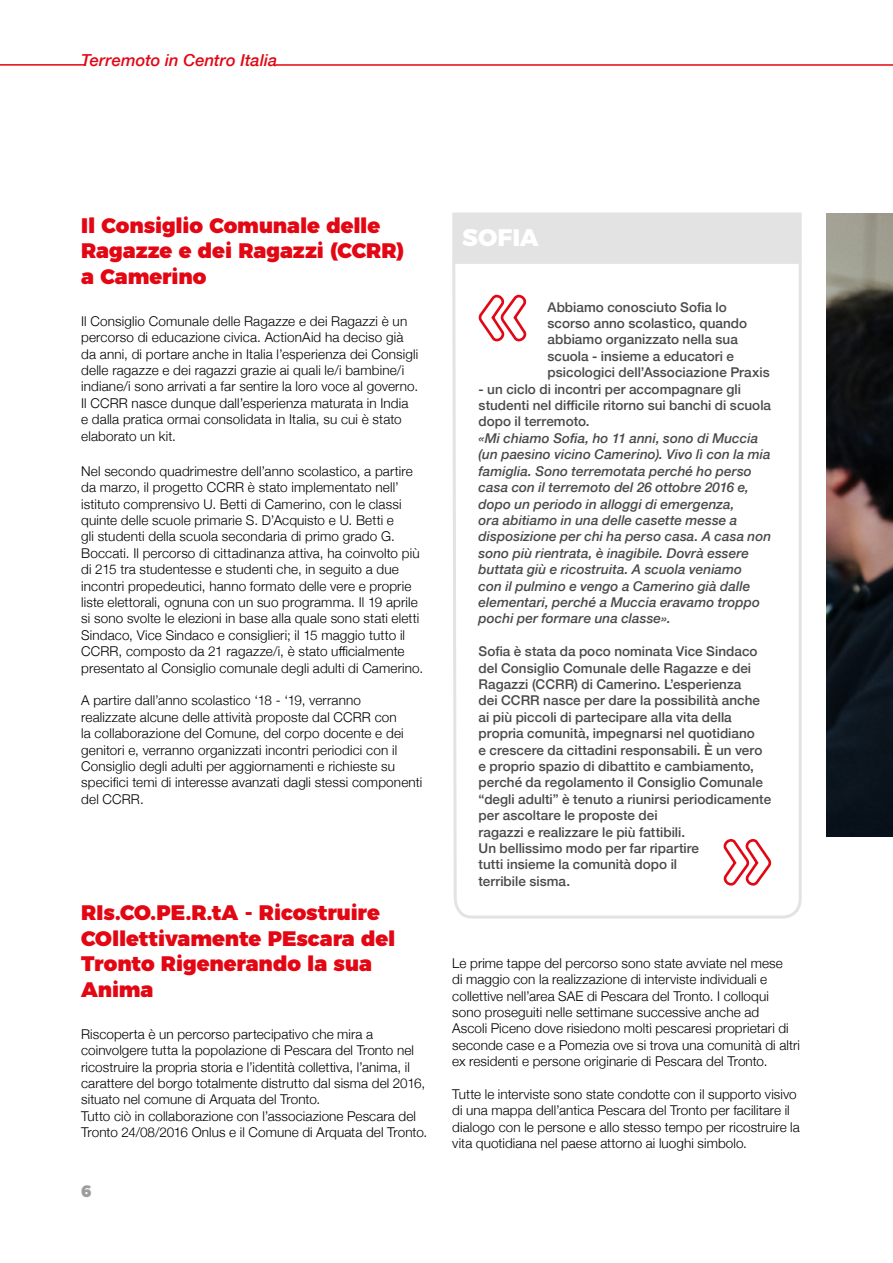
<style>
.page{position:relative;width:893px;height:1263px;background:#fff}
.page>*{position:absolute;margin:0;border:0;box-sizing:border-box;transform-origin:0 0}
.t1{font:800 24px "Montserrat";color:#fff}
.t2{font:900 21px/25.5px "Montserrat";letter-spacing:-.005em;color:#e30613}
.t3{font:italic 500 16.5px "Helvetica Neue";letter-spacing:.005em;color:#e30613}
.t4{font:900 16.5px "Montserrat";color:#9d9d9c}
.t5{font:300 13.5px/16.4px "Helvetica Neue";letter-spacing:.01em;color:#000}
.t6{font:500 13.5px/16.4px "Helvetica Neue";color:#4a4a49}
.t7{font:italic 500 13.5px/16.4px "Helvetica Neue";letter-spacing:.005em;color:#4a4a49}
</style>
<div class="page">
<img style="left:826px;top:213px;width:67px;height:623px">
<hr style="left:276px;top:64px;width:617px;height:2px;background:#e30613">
<hr style="left:0;top:64px;width:85px;height:2px;background:#e30613">
<svg style="left:452px;top:263px;width:350px;height:656px"></svg>
<div style="left:453px;top:213px;width:348px;height:49px;background:#e3e3e3"></div>
<div style="left:452px;top:212px;width:350px;height:51px;border:2px solid #e3e3e3"></div>
<svg style="left:477px;top:293px;width:52px;height:49px"></svg>
<svg style="left:721px;top:838px;width:51px;height:49px"></svg>
<p class="t3" style="left:81px;top:46px;width:198px">Terremoto in Centro Italia</p>
<h2 class="t2" style="left:81px;top:211px;width:324px">Il Consiglio Comunale delle<br>Ragazze e dei Ragazzi (CCRR) a Camerino</h2>
<p class="t5" style="left:81px;top:312px;width:339px">Il Consiglio Comunale delle Ragazze e dei Ragazzi è un percorso di educazione civica. ActionAid ha deciso già da anni, di portare anche in Italia l’esperienza dei Consigli delle ragazze e dei ragazzi grazie ai quali le/i bambine/i indiane/i sono arrivati a far sentire la loro voce al governo.<br>Il CCRR nasce dunque dall’esperienza maturata in India e dalla pratica ormai consolidata in Italia, su cui è stato elaborato un kit.</p>
<p class="t5" style="left:81px;top:462px;width:344px">Nel secondo quadrimestre dell’anno scolastico, a partire da marzo, il progetto CCRR è stato implementato nell’ istituto comprensivo U. Betti di Camerino, con le classi quinte delle scuole primarie S. D’Acquisto e U. Betti e<br>gli studenti della scuola secondaria di primo grado G.<br>Boccati. Il percorso di cittadinanza attiva, ha coinvolto più di 215 tra studentesse e studenti che, in seguito a due incontri propedeutici, hanno formato delle vere e proprie liste elettorali, ognuna con un suo programma. Il 19 aprile si sono svolte le elezioni in base alla quale sono stati eletti Sindaco, Vice Sindaco e consiglieri; il 15 maggio tutto il CCRR, composto da 21 ragazze/i, è stato ufficialmente presentato al Consiglio comunale degli adulti di Camerino.</p>
<p class="t5" style="left:81px;top:691px;width:343px">A partire dall’anno scolastico ‘18 - ‘19, verranno<br>realizzate alcune delle attività proposte dal CCRR con<br>la collaborazione del Comune, del corpo docente e dei genitori e, verranno organizzati incontri periodici con il Consiglio degli adulti per aggiornamenti e richieste su specifici temi di interesse avanzati dagli stessi componenti del CCRR.</p>
<h2 class="t2" style="left:81px;top:898px;width:316px">RIs.CO.PE.R.tA - Ricostruire<br>COllettivamente PEscara del<br>Tronto Rigenerando la sua<br>Anima</h2>
<p class="t5" style="left:81px;top:1025px;width:348px">Riscoperta è un percorso partecipativo che mira a coinvolgere tutta la popolazione di Pescara del Tronto nel ricostruire la propria storia e l’identità collettiva, l’anima, il carattere del borgo totalmente distrutto dal sisma del 2016, situato nel comune di Arquata del Tronto.<br>Tutto ciò in collaborazione con l’associazione Pescara del Tronto 24/08/2016 Onlus e il Comune di Arquata del Tronto.</p>
<p class="t4" style="left:81px;top:1178px;width:12px">6</p>
<h1 class="t1" style="left:462px;top:218px;width:78px">SOFIA</h1>
<p class="t6" style="left:548px;top:298px;width:224px">Abbiamo conosciuto Sofia lo scorso anno scolastico, quando abbiamo organizzato nella sua scuola - insieme a educatori e psicologici dell’Associazione Praxis</p>
<p class="t6" style="left:479px;top:380px;width:294px">- un ciclo di incontri per accompagnare gli studenti nel difficile ritorno sui banchi di scuola dopo il terremoto.</p>
<p class="t7" style="left:479px;top:429px;width:294px">«Mi chiamo Sofia, ho 11 anni, sono di Muccia (un paesino vicino Camerino). Vivo lì con la mia famiglia. Sono terremotata perché ho perso casa con il terremoto del 26 ottobre 2016 e, dopo un periodo in alloggi di emergenza,<br>ora abitiamo in una delle casette messe a disposizione per chi ha perso casa. A casa non sono più rientrata, è inagibile. Dovrà essere buttata giù e ricostruita. A scuola veniamo<br>con il pulmino e vengo a Camerino già dalle elementari, perché a Muccia eravamo troppo pochi per formare una classe».</p>
<p class="t6" style="left:479px;top:642px;width:294px">Sofia è stata da poco nominata Vice Sindaco del Consiglio Comunale delle Ragazze e dei Ragazzi (CCRR) di Camerino. L’esperienza<br>dei CCRR nasce per dare la possibilità anche ai più piccoli di partecipare alla vita della propria comunità, impegnarsi nel quotidiano<br>e crescere da cittadini responsabili. È un vero e proprio spazio di dibattito e cambiamento, perché da regolamento il Consiglio Comunale “degli adulti” è tenuto a riunirsi periodicamente per ascoltare le proposte dei<br>ragazzi e realizzare le più fattibili.<br>Un bellissimo modo per far ripartire<br>tutti insieme la comunità dopo il<br>terribile sisma.</p>
<p class="t5" style="left:452px;top:954px;width:349px">Le prime tappe del percorso sono state avviate nel mese<br>di maggio con la realizzazione di interviste individuali e collettive nell’area SAE di Pescara del Tronto. I colloqui sono proseguiti nelle settimane successive anche ad<br>Ascoli Piceno dove risiedono molti pescaresi proprietari di seconde case e a Pomezia ove si trova una comunità di altri ex residenti e persone originarie di Pescara del Tronto.</p>
<p class="t5" style="left:452px;top:1085px;width:349px">Tutte le interviste sono state condotte con il supporto visivo di una mappa dell’antica Pescara del Tronto per facilitare il dialogo con le persone e allo stesso tempo per ricostruire la vita quotidiana nel paese attorno ai luoghi simbolo.</p>
</div>
